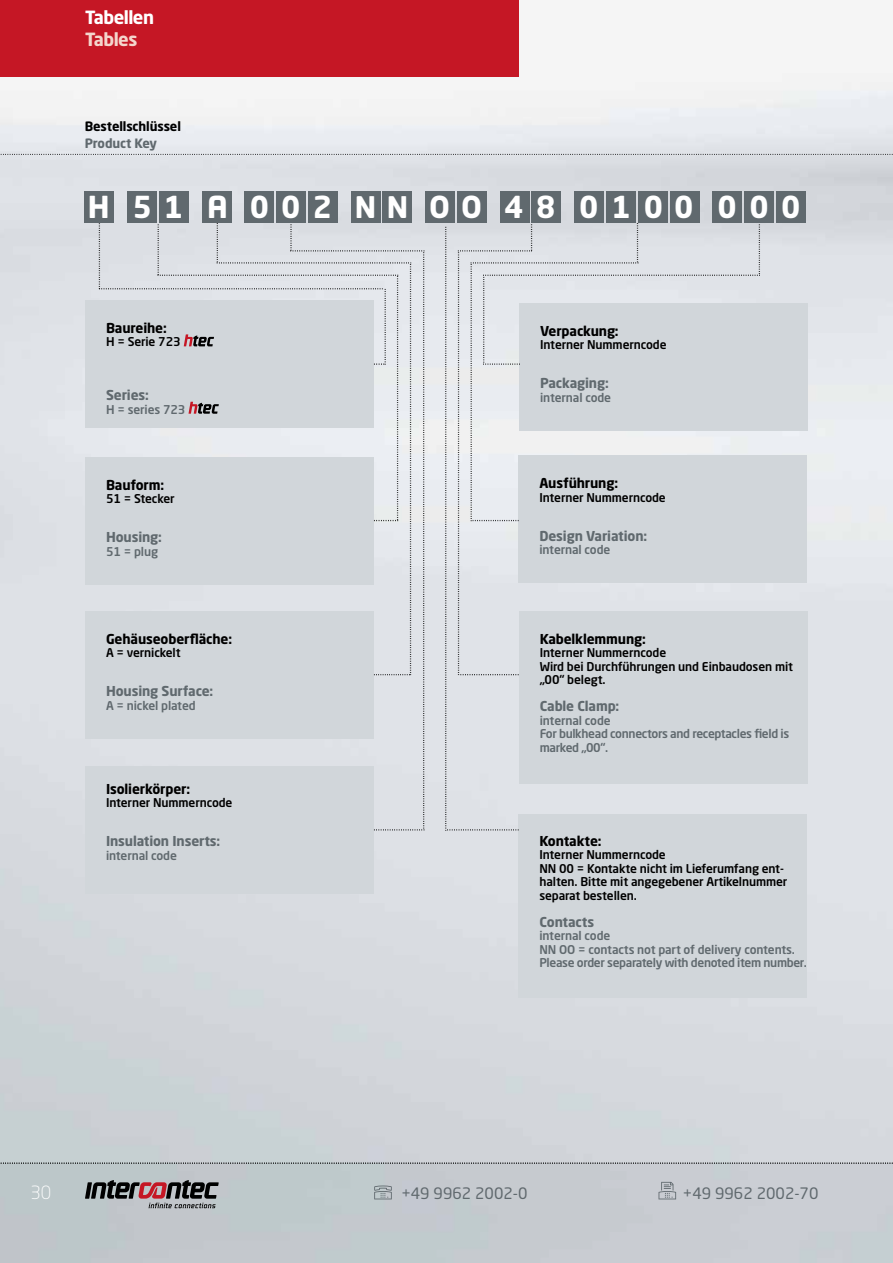
<style>
.page{position:relative;width:893px;height:1263px;background:#fff}
.page>*{position:absolute;margin:0;border:0;box-sizing:border-box;transform-origin:0 0}
.t1{font:700 30px "Neo Tech Pro";letter-spacing:.415em;color:#fff}
.t2{font:700 18px "Neo Sans Pro";letter-spacing:-.03em;color:#fff}
.t3{font:700 18px "Neo Sans Pro";letter-spacing:-.03em;color:#f4d6cd}
.t4{font:300 18px "Neo Sans Pro";color:#fff}
.t5{font:15.6px "Neo Sans Pro";color:#60696e}
.t6{font:700 13.5px "Neo Sans Pro";letter-spacing:-.01em;color:#000}
.t7{font:700 13.5px "Neo Sans Pro";letter-spacing:-.01em;color:#60696e}
.t8{font:700 12.75px "Neo Sans Pro";letter-spacing:-.01em;color:#000}
.t9{font:700 12.75px "Neo Sans Pro";letter-spacing:-.01em;color:#60696e}
.t10{font:500 12px/13.5px "Neo Sans Pro";letter-spacing:-.01em;color:#000}
.t11{font:500 12px/13.5px "Neo Sans Pro";letter-spacing:-.025em;color:#60696e}
.s1{font-family:"Neo Sans Pro";font-size:29.4px}
</style>
<div class="page">
<img style="left:0;top:73px;width:893px;height:1090px">
<div style="left:0;top:1163px;width:893px;height:100px;background:#c4cacf"></div>
<div style="left:0;top:0;width:519px;height:76px;background:#c51725"></div>
<svg style="left:85px;top:1180px;width:134px;height:28px"></svg>
<svg style="left:374px;top:1185px;width:18px;height:14px"></svg>
<svg style="left:0;top:1163px;width:893px;height:1px"></svg>
<svg style="left:658px;top:1182px;width:18px;height:17px"></svg>
<svg style="left:0;top:154px;width:893px;height:1px"></svg>
<div style="left:85px;top:300px;width:289px;height:128px;background:#d1d6da"></div>
<div style="left:85px;top:457px;width:289px;height:127px;background:#d1d6da"></div>
<div style="left:85px;top:611px;width:289px;height:127px;background:#d1d6da"></div>
<div style="left:85px;top:766px;width:289px;height:128px;background:#d1d6da"></div>
<div style="left:518px;top:814px;width:289px;height:184px;background:#d1d6da"></div>
<div style="left:519px;top:611px;width:288px;height:172px;background:#d1d6da"></div>
<div style="left:518px;top:455px;width:289px;height:128px;background:#d1d6da"></div>
<div style="left:519px;top:303px;width:289px;height:127px;background:#d1d6da"></div>
<div style="left:85px;top:191px;width:29px;height:32px;background:#60696e"></div>
<div style="left:127px;top:191px;width:30px;height:32px;background:#60696e"></div>
<div style="left:159px;top:191px;width:30px;height:32px;background:#60696e"></div>
<div style="left:244px;top:191px;width:30px;height:32px;background:#60696e"></div>
<div style="left:276px;top:191px;width:30px;height:32px;background:#60696e"></div>
<div style="left:308px;top:191px;width:30px;height:32px;background:#60696e"></div>
<div style="left:351px;top:191px;width:29px;height:32px;background:#60696e"></div>
<div style="left:383px;top:191px;width:29px;height:32px;background:#60696e"></div>
<div style="left:425px;top:191px;width:30px;height:32px;background:#60696e"></div>
<div style="left:457px;top:191px;width:30px;height:32px;background:#60696e"></div>
<div style="left:500px;top:191px;width:29px;height:32px;background:#60696e"></div>
<div style="left:532px;top:191px;width:29px;height:32px;background:#60696e"></div>
<div style="left:574px;top:191px;width:30px;height:32px;background:#60696e"></div>
<div style="left:606px;top:191px;width:30px;height:32px;background:#60696e"></div>
<div style="left:638px;top:191px;width:29px;height:32px;background:#60696e"></div>
<div style="left:670px;top:191px;width:29px;height:32px;background:#60696e"></div>
<div style="left:713px;top:191px;width:29px;height:32px;background:#60696e"></div>
<div style="left:745px;top:191px;width:29px;height:32px;background:#60696e"></div>
<div style="left:777px;top:191px;width:29px;height:32px;background:#60696e"></div>
<div style="left:203px;top:191px;width:29px;height:32px;background:#60696e"></div>
<svg style="left:99px;top:223px;width:325px;height:607px"></svg>
<svg style="left:445px;top:223px;width:315px;height:607px"></svg>
<h2 class="t2" style="left:85px;top:6px;width:70px">Tabellen</h2>
<h2 class="t3" style="left:85px;top:27px;width:54px">Tables</h2>
<p class="t8" style="left:85px;top:118px;width:98px">Bestellschlüssel</p>
<p class="t9" style="left:85px;top:135px;width:74px">Product Key</p>
<h1 class="t1" style="left:88px;top:187px;width:714px">H 51 A 002 <span class="s1">NN</span> OO 48 0100 000</h1>
<p class="t6" style="left:106px;top:319px;width:62px">Baureihe:</p>
<p class="t10" style="left:106px;top:335px;width:76px">H = Serie 723</p>
<p class="t7" style="left:106px;top:387px;width:44px">Series:</p>
<p class="t11" style="left:106px;top:402px;width:81px">H = series 723</p>
<p class="t6" style="left:106px;top:476px;width:60px">Bauform:</p>
<p class="t10" style="left:106px;top:492px;width:70px">51 = Stecker</p>
<p class="t7" style="left:106px;top:528px;width:57px">Housing:</p>
<p class="t11" style="left:106px;top:544px;width:54px">51 = plug</p>
<p class="t6" style="left:106px;top:630px;width:128px">Gehäuseoberfläche:</p>
<p class="t10" style="left:106px;top:646px;width:76px">A = vernickelt</p>
<p class="t7" style="left:106px;top:682px;width:109px">Housing Surface:</p>
<p class="t11" style="left:106px;top:698px;width:91px">A = nickel plated</p>
<p class="t6" style="left:106px;top:780px;width:86px">Isolierkörper:</p>
<p class="t10" style="left:106px;top:796px;width:128px">Interner Nummerncode</p>
<p class="t7" style="left:106px;top:833px;width:116px">Insulation Inserts:</p>
<p class="t11" style="left:106px;top:848px;width:72px">internal code</p>
<p class="t6" style="left:540px;top:322px;width:80px">Verpackung:</p>
<p class="t10" style="left:540px;top:338px;width:128px">Interner Nummerncode</p>
<p class="t7" style="left:540px;top:374px;width:70px">Packaging:</p>
<p class="t11" style="left:540px;top:390px;width:72px">internal code</p>
<p class="t6" style="left:539px;top:475px;width:80px">Ausführung:</p>
<p class="t10" style="left:539px;top:490px;width:128px">Interner Nummerncode</p>
<p class="t7" style="left:539px;top:527px;width:109px">Design Variation:</p>
<p class="t11" style="left:539px;top:543px;width:72px">internal code</p>
<p class="t6" style="left:540px;top:630px;width:108px">Kabelklemmung:</p>
<p class="t10" style="left:540px;top:646px;width:255px">Interner Nummerncode<br>Wird bei Durchführungen und Einbaudosen mit „00“ belegt.</p>
<p class="t7" style="left:540px;top:697px;width:81px">Cable Clamp:</p>
<p class="t11" style="left:540px;top:713px;width:251px">internal code<br>For bulkhead connectors and receptacles field is marked „00“.</p>
<p class="t6" style="left:539px;top:832px;width:64px">Kontakte:</p>
<p class="t10" style="left:539px;top:848px;width:250px">Interner Nummerncode<br>NN 00 = Kontakte nicht im Lieferumfang ent&shy;halten. Bitte mit angegebener Artikelnummer separat bestellen.</p>
<p class="t7" style="left:539px;top:913px;width:56px">Contacts</p>
<p class="t11" style="left:539px;top:929px;width:269px">internal code<br>NN OO = contacts not part of delivery contents.<br>Please order separately with denoted item number.</p>
<h2 class="t4" style="left:30px;top:1182px;width:22px">30</h2>
<h3 class="t5" style="left:401px;top:1184px;width:128px">+49 9962 2002-0</h3>
<h3 class="t5" style="left:683px;top:1184px;width:137px">+49 9962 2002-70</h3>
</div>
